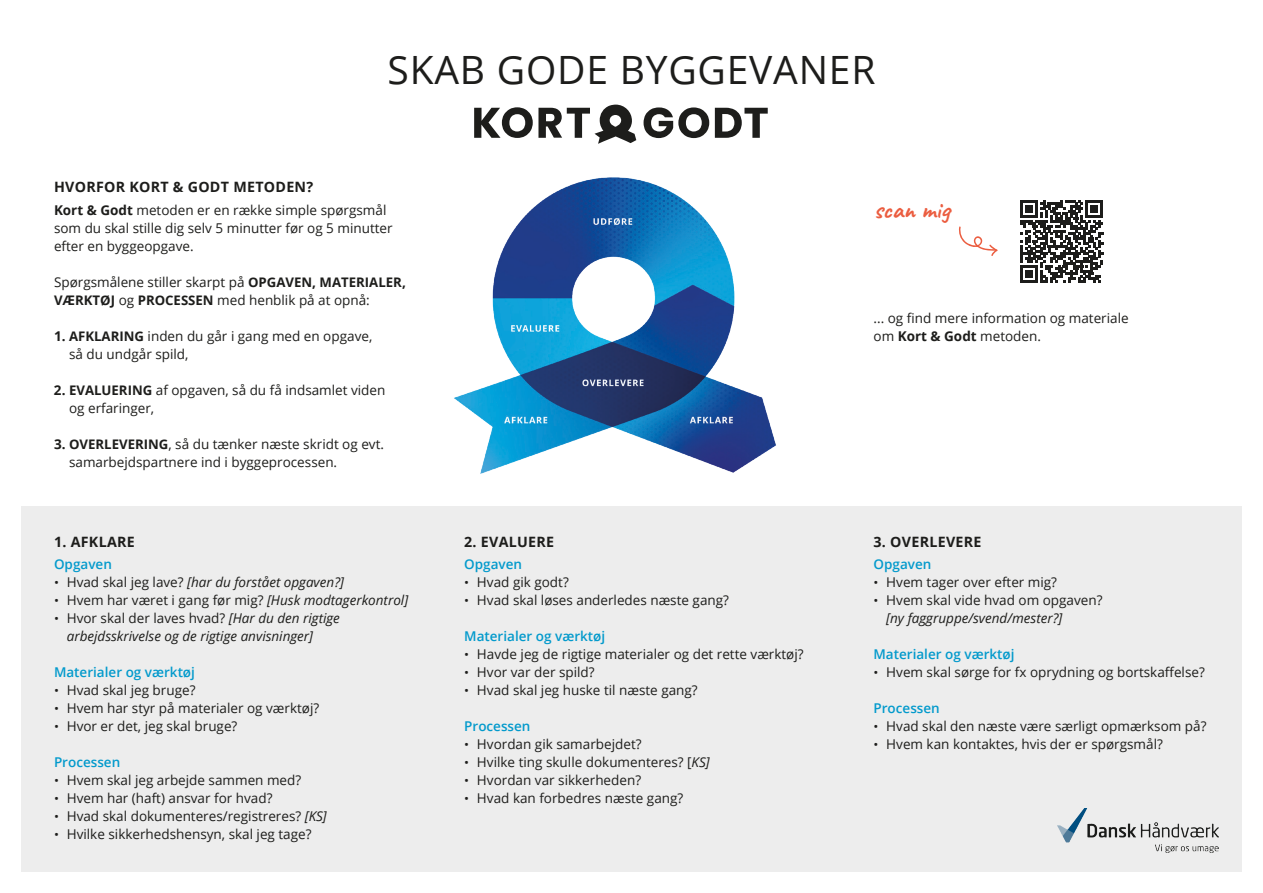
<style>
.page{position:relative;width:1263px;height:893px;background:#fff}
.page>*{position:absolute;margin:0;border:0;box-sizing:border-box;transform-origin:0 0}
.t1{font:39px "Open Sans";letter-spacing:.02em;color:#1d1d1b}
.t2{font:25.5px "Caveat";color:#eb5d40}
.t3{font:700 14.25px "Open Sans";letter-spacing:.02em;color:#1d1d1b}
.t4{font:13.5px/18px "Open Sans";color:#1d1d1b}
.t5{font:italic 13.5px/18px "Open Sans";color:#1d1d1b}
.t6{font:600 13.5px "Open Sans";color:#039acc}
.s1{font-weight:700}
.s2{font-weight:700;font-size:13.2px}
.s3{font-style:normal;font-size:12.6px}
.s4{font-style:normal}
.s5{font-size:12.6px}
.s6{font-style:italic}
</style>
<div class="page">
<div style="left:21px;top:506px;width:1221px;height:366px;background:#ededed"></div>
<img style="left:1057px;top:808px;width:161px;height:45px">
<svg style="left:643px;top:107px;width:66px;height:31px"></svg>
<svg style="left:715px;top:108px;width:53px;height:30px"></svg>
<svg style="left:474px;top:105px;width:162px;height:39px"></svg>
<svg style="left:958px;top:226px;width:40px;height:30px"></svg>
<img style="left:454px;top:177px;width:322px;height:297px">
<svg style="left:1020px;top:200px;width:83px;height:83px"></svg>
<h1 class="t1" style="left:387px;top:43px;width:489px">SKAB GODE BYGGEVANER</h1>
<p class="t3" style="left:54px;top:177px;width:261px">HVORFOR KORT &amp; GODT METODEN?</p>
<p class="t4" style="left:54px;top:200px;width:340px"><span class="s1">Kort &amp; Godt</span> metoden er en række simple spørgsmål som du skal stille dig selv 5 minutter før og 5 minutter efter en byggeopgave.</p>
<p class="t4" style="left:54px;top:272px;width:353px">Spørgsmålene stiller skarpt på <span class="s2">OPGAVEN</span><span class="s1">,</span> <span class="s2">MATERIALER</span><span class="s1">,<br></span><span class="s2">VÆRKTØJ</span> og <span class="s2">PROCESSEN</span> med henblik på at opnå:</p>
<p class="t4" style="left:69px;top:326px;width:305px;text-indent:-15px"><span class="s1">1.</span> <span class="s2">AFKLARING</span> inden du går i gang med en opgave, så du undgår spild,</p>
<p class="t4" style="left:69px;top:380px;width:318px;text-indent:-15px"><span class="s1">2.</span> <span class="s2">EVALUERING</span> af opgaven, så du få indsamlet viden og erfaringer,</p>
<p class="t4" style="left:69px;top:434px;width:316px;text-indent:-15px"><span class="s1">3.</span> <span class="s2">OVERLEVERING</span>, så du tænker næste skridt og evt. samarbejdspartnere ind i byggeprocessen.</p>
<p class="t3" style="left:54px;top:531px;width:82px">1. AFKLARE</p>
<p class="t6" style="left:54px;top:555px;width:59px">Opgaven</p>
<p class="t5" style="left:54px;top:573px;width:291px"><span class="s3">•</span> <span class="s4">Hvad skal jeg lave?</span> [har du forstået opgaven?]</p>
<p class="t4" style="left:54px;top:591px;width:356px"><span class="s5">•</span> Hvem har været i gang før mig? <span class="s6">[Husk modtagerkontrol]</span></p>
<p class="t5" style="left:67px;top:609px;width:275px;text-indent:-13px"><span class="s3">•</span> <span class="s4">Hvor skal der laves hvad?</span> [Har du den rigtige arbejdsskrivelse og de rigtige anvisninger]</p>
<p class="t6" style="left:54px;top:663px;width:142px">Materialer og værktøj</p>
<p class="t4" style="left:54px;top:681px;width:143px"><span class="s5">•</span> Hvad skal jeg bruge?</p>
<p class="t4" style="left:54px;top:699px;width:267px"><span class="s5">•</span> Hvem har styr på materialer og værktøj?</p>
<p class="t4" style="left:54px;top:717px;width:185px"><span class="s5">•</span> Hvor er det, jeg skal bruge?</p>
<p class="t6" style="left:54px;top:753px;width:68px">Processen</p>
<p class="t4" style="left:54px;top:771px;width:249px"><span class="s5">•</span> Hvem skal jeg arbejde sammen med?</p>
<p class="t4" style="left:54px;top:789px;width:220px"><span class="s5">•</span> Hvem har (haft) ansvar for hvad?</p>
<p class="t4" style="left:54px;top:807px;width:274px"><span class="s5">•</span> Hvad skal dokumenteres/registreres? <span class="s6">[KS]</span></p>
<p class="t4" style="left:54px;top:825px;width:259px"><span class="s5">•</span> Hvilke sikkerhedshensyn, skal jeg tage?</p>
<p class="t3" style="left:464px;top:531px;width:92px">2. EVALUERE</p>
<p class="t6" style="left:464px;top:555px;width:59px">Opgaven</p>
<p class="t4" style="left:464px;top:573px;width:106px"><span class="s5">•</span> Hvad gik godt?</p>
<p class="t4" style="left:464px;top:591px;width:266px"><span class="s5">•</span> Hvad skal løses anderledes næste gang?</p>
<p class="t6" style="left:464px;top:627px;width:142px">Materialer og værktøj</p>
<p class="t4" style="left:464px;top:645px;width:341px"><span class="s5">•</span> Havde jeg de rigtige materialer og det rette værktøj?</p>
<p class="t4" style="left:464px;top:663px;width:132px"><span class="s5">•</span> Hvor var der spild?</p>
<p class="t4" style="left:464px;top:681px;width:235px"><span class="s5">•</span> Hvad skal jeg huske til næste gang?</p>
<p class="t6" style="left:464px;top:717px;width:68px">Processen</p>
<p class="t4" style="left:464px;top:735px;width:179px"><span class="s5">•</span> Hvordan gik samarbejdet?</p>
<p class="t4" style="left:464px;top:753px;width:247px"><span class="s5">•</span> Hvilke ting skulle dokumenteres? [<span class="s6">KS]</span></p>
<p class="t4" style="left:464px;top:771px;width:178px"><span class="s5">•</span> Hvordan var sikkerheden?</p>
<p class="t4" style="left:464px;top:789px;width:221px"><span class="s5">•</span> Hvad kan forbedres næste gang?</p>
<h2 class="t2" style="left:874px;top:193px;width:78px">scan mig</h2>
<p class="t4" style="left:873px;top:309px;width:257px">... og find mere information og materiale om <span class="s1">Kort &amp; Godt</span> metoden.</p>
<p class="t3" style="left:873px;top:531px;width:109px">3. OVERLEVERE</p>
<p class="t6" style="left:873px;top:555px;width:59px">Opgaven</p>
<p class="t4" style="left:873px;top:573px;width:185px"><span class="s5">•</span> Hvem tager over efter mig?</p>
<p class="t5" style="left:886px;top:591px;width:218px;text-indent:-13px"><span class="s3">•</span> <span class="s4">Hvem skal vide hvad om opgaven? </span>[ny faggruppe/svend/mester?]</p>
<p class="t6" style="left:873px;top:645px;width:142px">Materialer og værktøj</p>
<p class="t4" style="left:873px;top:663px;width:333px"><span class="s5">•</span> Hvem skal sørge for fx oprydning og bortskaffelse?</p>
<p class="t6" style="left:873px;top:699px;width:68px">Processen</p>
<p class="t4" style="left:873px;top:717px;width:334px"><span class="s5">•</span> Hvad skal den næste være særligt opmærksom på?</p>
<p class="t4" style="left:873px;top:735px;width:291px"><span class="s5">•</span> Hvem kan kontaktes, hvis der er spørgsmål?</p>
</div>
